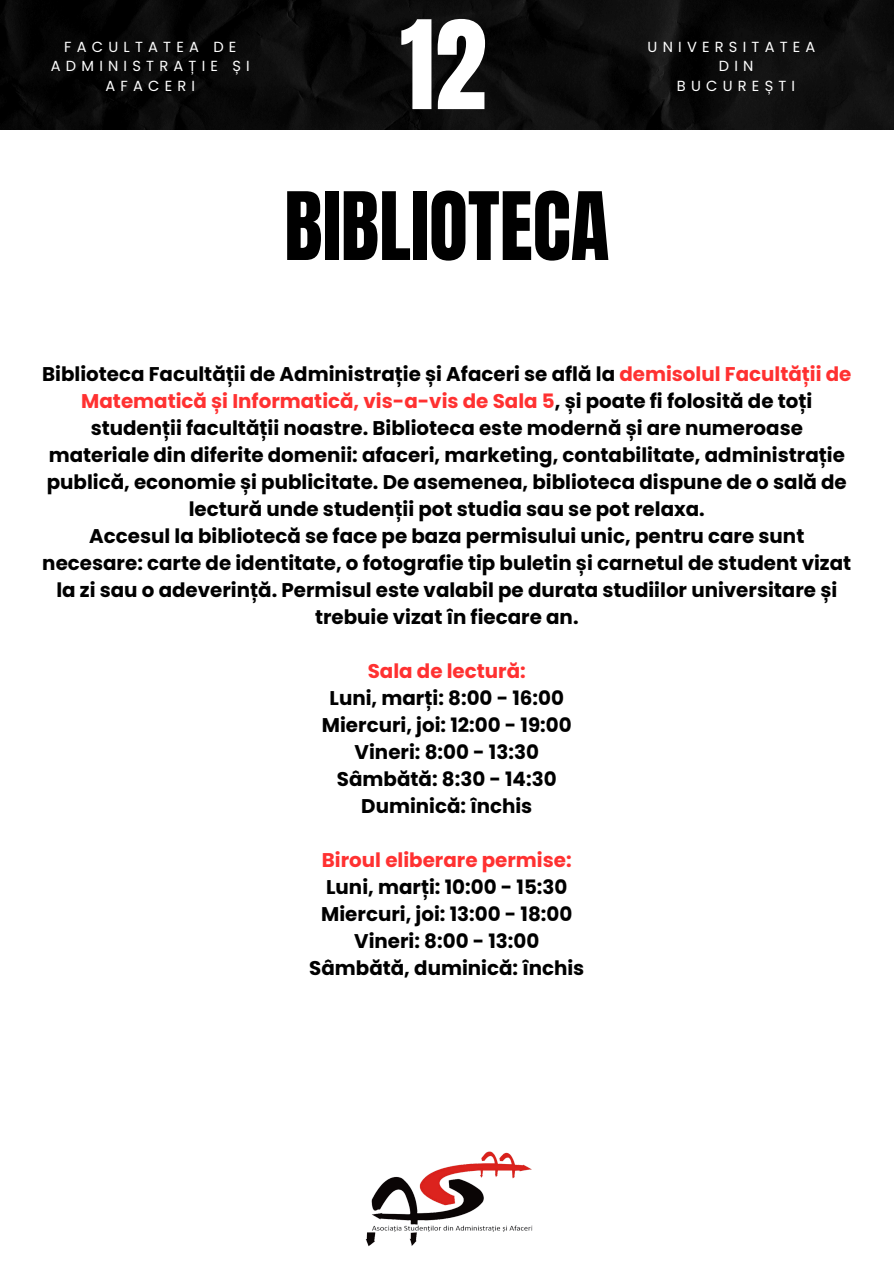
<style>
.page{position:relative;width:894px;height:1264px;background:#fff}
.page>*{position:absolute;margin:0;border:0;box-sizing:border-box;transform-origin:0 0}
.t1{font:104.4px "Anton";color:#fff}
.t2{font:80.1px "Anton";color:#000}
.t3{font:700 19.8px/27px "Poppins";color:#000;text-align:center}
.t4{font:14.55px/19.6px "Poppins";letter-spacing:.355em;color:#fefefe;text-align:center}
.t5{font:14.55px "Poppins";letter-spacing:.355em;color:#fff}
.s1{color:#ff3131}
</style>
<div class="page">
<img style="left:0;top:0;width:892px;height:129px">
<img style="left:365px;top:1151px;width:168px;height:96px">
<h1 class="t1" style="left:400px;top:-10px;width:88px">12</h1>
<p class="t4" style="left:51px;top:37px;width:200px">FACULTATEA DE<br>ADMINISTRAȚIE ȘI<br>AFACERI</p>
<p class="t5" style="left:647px;top:36px;width:169px">UNIVERSITATEA</p>
<p class="t5" style="left:718px;top:56px;width:36px">DIN</p>
<p class="t5" style="left:676px;top:76px;width:120px">BUCUREȘTI</p>
<p class="t2" style="left:284px;top:169px;width:327px">BIBLIOTECA</p>
<h2 class="t3" style="left:42px;top:360px;width:810px">Biblioteca Facultății de Administrație și Afaceri se află la <span class="s1">demisolul Facultății de Matematică și Informatică, vis-a-vis de Sala 5</span>, și poate fi folosită de toți studenții facultății noastre. Biblioteca este modernă și are numeroase materiale din diferite domenii: afaceri, marketing, contabilitate, administrație publică, economie și publicitate. De asemenea, biblioteca dispune de o sală de lectură unde studenții pot studia sau se pot relaxa.<br>Accesul la bibliotecă se face pe baza permisului unic, pentru care sunt necesare: carte de identitate, o fotografie tip buletin și carnetul de student vizat la zi sau o adeverință. Permisul este valabil pe durata studiilor universitare și trebuie vizat în fiecare an.</h2>
<h2 class="t3" style="left:322px;top:657px;width:251px"><span class="s1">Sala de lectură:<br></span>Luni, marți: 8:00 - 16:00<br>Miercuri, joi: 12:00 - 19:00<br>Vineri: 8:00 - 13:30<br>Sâmbătă: 8:30 - 14:30<br>Duminică: închis</h2>
<h2 class="t3" style="left:309px;top:846px;width:276px"><span class="s1">Biroul eliberare permise:<br></span>Luni, marți: 10:00 - 15:30<br>Miercuri, joi: 13:00 - 18:00<br>Vineri: 8:00 - 13:00<br>Sâmbătă, duminică: închis</h2>
</div>
